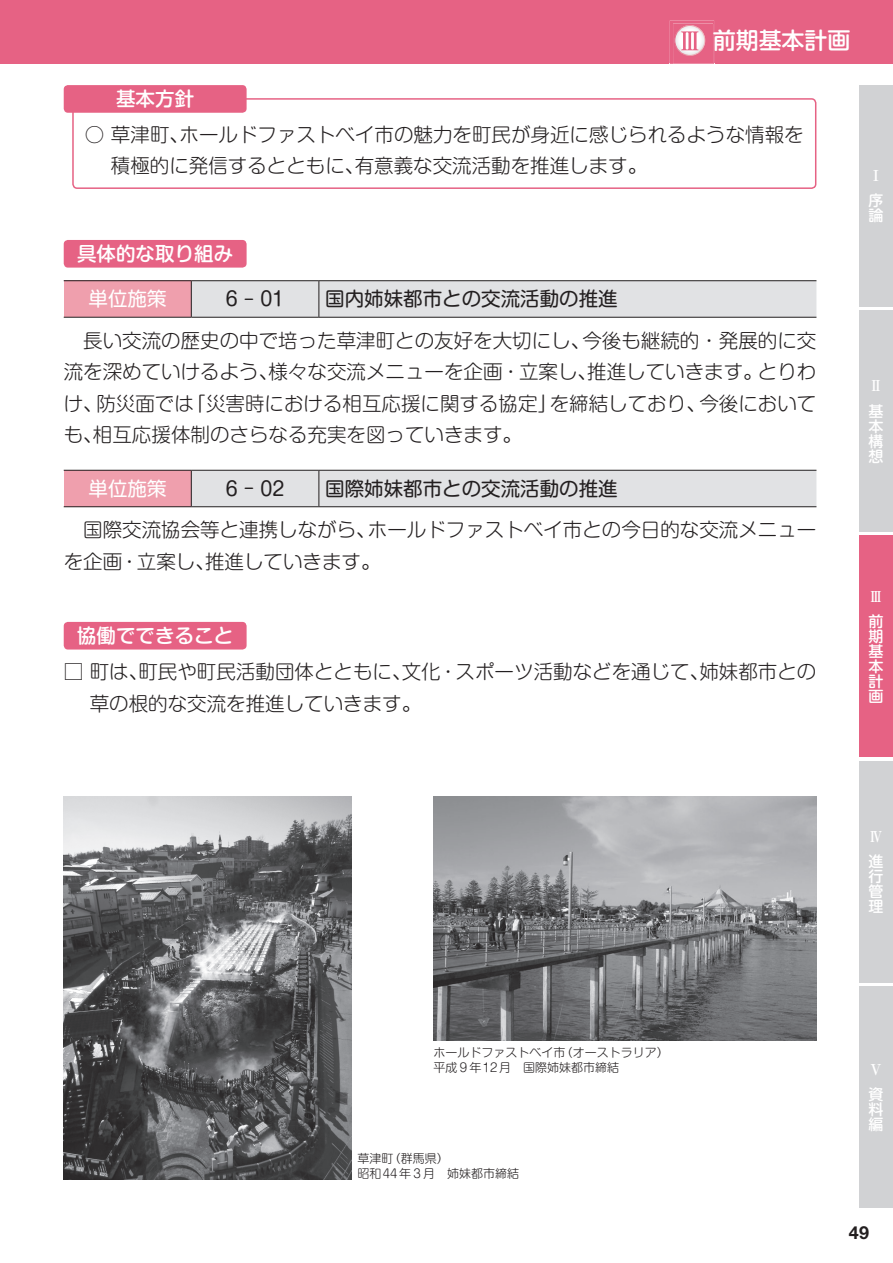
<style>
.page{position:relative;width:893px;height:1263px;background:#fff}
.page>*{position:absolute;margin:0;border:0;box-sizing:border-box;transform-origin:0 0}
.t1{font:22.95px "Shin M Go Pr 6 N Medium 90 msp RKSJ H";color:#fff}
.t2{font:19.5px/31.5px "Shin M Go Pr 6 N Light 90 msp RKSJ H";color:#231f20}
.t3{font:19.5px "Shin M Go Pr 6 N Regular 90 msp RKSJ H";color:#231f20}
.t4{font:19.5px "Shin M Go Pr 6 N Medium 90 msp RKSJ H";color:#fff}
.t5{font:19.5px "Shin M Go Pr 6 N Regular 90 msp RKSJ H";color:#fff}
.t6{font:700 18px "Helvetica Neue LT Std";color:#231f20}
.t7{font:15px/15px "Shin M Go Pr 6 N Medium 90 msp RKSJ H";color:#fff;text-align:justify}
.t8{font:15px "Ryumin Pr 6 N Bold 90 msp RKSJ H";color:#fff}
.t9{font:12px/15px "Shin M Go Pr 6 N Light 90 msp RKSJ H";color:#231f20}
.s1{font-family:"Ryumin Pr 6 N Bold 90 msp RKSJ H";font-size:25.95px;color:#e66284}
</style>
<div class="page">
<div style="left:0;top:0;width:893px;height:64px;background:#e66284"></div>
<img style="left:670px;top:20px;width:44px;height:44px">
<img style="left:673px;top:24px;width:40px;height:40px">
<img style="left:675px;top:25px;width:30px;height:31px">
<img style="left:681px;top:31px;width:17px;height:19px">
<div style="left:674px;top:25px;width:31px;height:31px;border:1px solid #fff;border-radius:50%"></div>
<div style="left:859px;top:987px;width:34px;height:221px;background:#d1d2d4"></div>
<div style="left:859px;top:761px;width:34px;height:221px;background:#d1d2d4"></div>
<div style="left:859px;top:536px;width:34px;height:221px;background:#e66284"></div>
<div style="left:859px;top:310px;width:34px;height:222px;background:#d1d2d4"></div>
<div style="left:859px;top:85px;width:34px;height:221px;background:#d1d2d4"></div>
<div style="left:72px;top:98px;width:744px;height:91px;border:2px solid #e66284;border-radius:4px"></div>
<div style="left:64px;top:85px;width:183px;height:28px;background:#e66284;border-radius:4px"></div>
<div style="left:64px;top:240px;width:183px;height:28px;background:#e66284;border-radius:4px"></div>
<div style="left:64px;top:281px;width:127px;height:36px;background:#ef9fad"></div>
<div style="left:192px;top:281px;width:624px;height:36px;background:#e1e2e4"></div>
<hr style="left:319px;top:280px;width:497px;height:1px;background:#231f20">
<hr style="left:64px;top:317px;width:127px;height:1px;background:#231f20">
<hr style="left:64px;top:280px;width:127px;height:1px;background:#231f20">
<hr style="left:191px;top:281px;width:1px;height:36px;background:#231f20">
<hr style="left:319px;top:281px;width:1px;height:36px;background:#231f20">
<hr style="left:191px;top:317px;width:128px;height:1px;background:#231f20">
<hr style="left:191px;top:280px;width:128px;height:1px;background:#231f20">
<hr style="left:319px;top:317px;width:497px;height:1px;background:#231f20">
<div style="left:64px;top:470px;width:127px;height:37px;background:#ef9fad"></div>
<div style="left:192px;top:471px;width:624px;height:35px;background:#e1e2e4"></div>
<hr style="left:319px;top:470px;width:497px;height:1px;background:#231f20">
<hr style="left:64px;top:506px;width:127px;height:1px;background:#231f20">
<hr style="left:64px;top:470px;width:127px;height:1px;background:#231f20">
<hr style="left:191px;top:471px;width:1px;height:35px;background:#231f20">
<hr style="left:319px;top:471px;width:1px;height:35px;background:#231f20">
<hr style="left:191px;top:506px;width:128px;height:1px;background:#231f20">
<hr style="left:191px;top:470px;width:128px;height:1px;background:#231f20">
<hr style="left:319px;top:506px;width:497px;height:1px;background:#231f20">
<div style="left:64px;top:622px;width:183px;height:28px;background:#e66284;border-radius:4px"></div>
<img style="left:64px;top:797px;width:287px;height:383px">
<img style="left:433px;top:797px;width:383px;height:243px">
<p class="t4" style="left:116px;top:92px;width:79px">基本方針</p>
<p class="t1" style="left:677px;top:32px;width:175px"><span class="s1">Ⅲ</span> 前期基本計画</p>
<p class="t2" style="left:111px;top:121px;width:694px;text-indent:-26px">○ 草津町、ホールドファストベイ市の魅力を町民が身近に感じられるような情報を積極的に発信するとともに、有意義な交流活動を推進します。</p>
<p class="t4" style="left:77px;top:247px;width:157px">具体的な取り組み</p>
<p class="t5" style="left:89px;top:292px;width:80px">単位施策</p>
<p class="t3" style="left:226px;top:292px;width:60px">6 ‒ 01</p>
<p class="t3" style="left:325px;top:292px;width:294px">国内姉妹都市との交流活動の推進</p>
<p class="t2" style="left:64px;top:327px;width:754px;text-align:justify">　長い交流の歴史の中で培った草津町との友好を大切にし、今後も継続的・発展的に交流を深めていけるよう、様々な交流メニューを企画・立案し、推進していきます。とりわけ、防災面では「災害時における相互応援に関する協定」を締結しており、今後においても、相互応援体制のさらなる充実を図っていきます。</p>
<p class="t5" style="left:89px;top:481px;width:80px">単位施策</p>
<p class="t3" style="left:226px;top:481px;width:60px">6 ‒ 02</p>
<p class="t3" style="left:325px;top:481px;width:294px">国際姉妹都市との交流活動の推進</p>
<p class="t2" style="left:64px;top:517px;width:754px">　国際交流協会等と連携しながら、ホールドファストベイ市との今日的な交流メニューを企画・立案し、推進していきます。</p>
<p class="t4" style="left:77px;top:628px;width:157px">協働でできること</p>
<p class="t2" style="left:90px;top:659px;width:728px;text-indent:-26px">□ 町は、町民や町民活動団体とともに、文化・スポーツ活動などを通じて、姉妹都市との草の根的な交流を推進していきます。</p>
<p class="t8" style="left:868px;top:170px;width:12px">Ⅰ</p>
<p class="t7" style="left:868px;top:195px;width:16px">序論</p>
<p class="t8" style="left:868px;top:380px;width:13px">Ⅱ</p>
<p class="t7" style="left:868px;top:406px;width:16px">基本構想</p>
<p class="t8" style="left:868px;top:591px;width:14px">Ⅲ</p>
<p class="t7" style="left:868px;top:616px;width:16px">前期基本計画</p>
<p class="t8" style="left:868px;top:831px;width:15px">Ⅳ</p>
<p class="t7" style="left:868px;top:856px;width:16px">進行管理</p>
<p class="t9" style="left:433px;top:1047px;width:237px">ホールドファストベイ市（オーストラリア）平成９年12月　国際姉妹都市締結</p>
<p class="t9" style="left:357px;top:1153px;width:163px">草津町（群馬県）<br>昭和44年３月　姉妹都市締結</p>
<p class="t8" style="left:868px;top:1064px;width:14px">Ⅴ</p>
<p class="t7" style="left:868px;top:1089px;width:16px">資料編</p>
<p class="t6" style="left:849px;top:1222px;width:22px">49</p>
</div>
